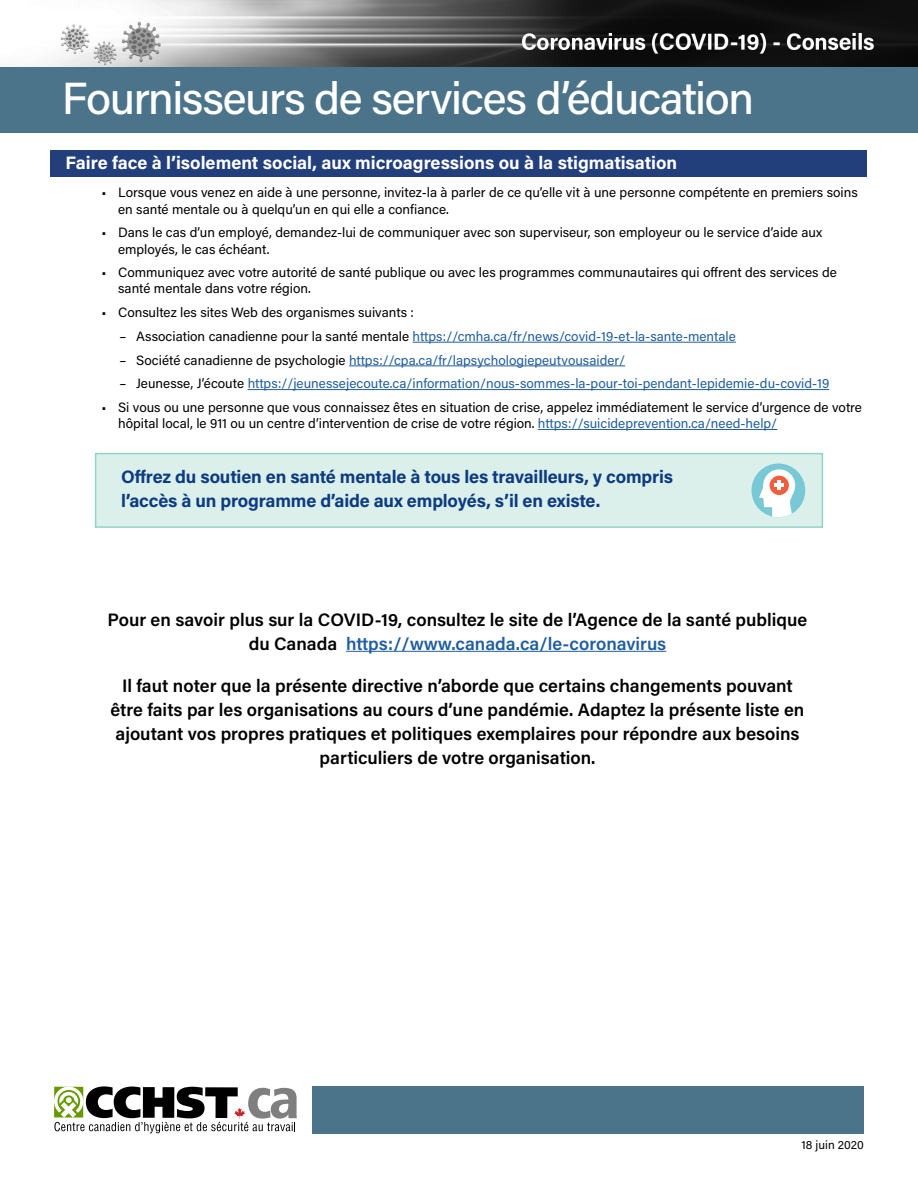
<style>
.page{position:relative;width:918px;height:1188px;background:#fff}
.page>*{position:absolute;margin:0;border:0;box-sizing:border-box;transform-origin:0 0}
.t1{font:500 45px "Acumin Pro";letter-spacing:-.03em;color:#fff}
.credits{font:600 18px/24px "Acumin Pro";color:#000;text-align:center}
.mental_health_text{font:700 18px/24px "Acumin Pro";letter-spacing:-.01em;color:#0d3b80}
.subheads{font:700 18px "Acumin Pro";color:#fff}
.body_bullets{font:13.5px/16.2px "Acumin Pro";color:#000}
.sub_body_bullets{font:13.5px "Acumin Pro";color:#215e9e}
.t2{font:12px "Acumin Pro";color:#000}
.s1{color:#000}
.s2{color:#215e9e}
</style>
<div class="page">
<img style="left:0;top:0;width:918px;height:68px">
<div style="left:313px;top:1086px;width:551px;height:48px;background:#4b738a"></div>
<div style="left:51px;top:150px;width:816px;height:27px;background:#223f7c"></div>
<hr style="left:413px;top:342px;width:323px;height:1px;background:#215e9e">
<hr style="left:349px;top:366px;width:276px;height:1px;background:#215e9e">
<hr style="left:248px;top:389px;width:581px;height:1px;background:#215e9e">
<hr style="left:538px;top:429px;width:239px;height:1px;background:#215e9e">
<div style="left:95px;top:453px;width:728px;height:75px;background:#dcf0eb;border:2px solid #92d3c8"></div>
<hr style="left:346px;top:651px;width:320px;height:1px;background:#215e9e">
<div style="left:752px;top:464px;width:53px;height:53px;background:#78c8d5;border-radius:50%"></div>
<svg style="left:763px;top:469px;width:32px;height:32px"></svg>
<div style="left:770px;top:476px;width:19px;height:19px;background:#f15e3e;border-radius:50%"></div>
<svg style="left:759px;top:481px;width:35px;height:36px"></svg>
<div style="left:0;top:68px;width:918px;height:65px;background:#4b738a"></div>
<svg style="left:54px;top:1086px;width:243px;height:47px"></svg>
<h1 class="t1" style="left:62px;top:67px;width:694px">Fournisseurs de services d’éducation</h1>
<p class="subheads" style="left:66px;top:150px;width:613px">Faire face à l’isolement social, aux microagressions ou à la stigmatisation</p>
<p class="body_bullets" style="left:118px;top:184px;width:741px;text-indent:-16px">• Lorsque vous venez en aide à une personne, invitez-la à parler de ce qu’elle vit à une personne compétente en premiers soins en santé mentale ou à quelqu’un en qui elle a confiance.</p>
<p class="body_bullets" style="left:118px;top:224px;width:706px;text-indent:-16px">• Dans le cas d’un employé, demandez-lui de communiquer avec son superviseur, son employeur ou le service d’aide aux employés, le cas échéant.</p>
<p class="body_bullets" style="left:118px;top:264px;width:720px;text-indent:-16px">• Communiquez avec votre autorité de santé publique ou avec les programmes communautaires qui offrent des services de santé mentale dans votre région.</p>
<p class="body_bullets" style="left:102px;top:304px;width:314px">• Consultez les sites Web des organismes suivants :</p>
<p class="sub_body_bullets" style="left:120px;top:327px;width:618px"><span class="s1">– Association canadienne pour la santé mentale</span> https://cmha.ca/fr/news/covid-19-et-la-sante-mentale</p>
<p class="sub_body_bullets" style="left:120px;top:350px;width:507px"><span class="s1">– Société canadienne de psychologie</span> https://cpa.ca/fr/lapsychologiepeutvousaider/</p>
<p class="sub_body_bullets" style="left:120px;top:374px;width:711px"><span class="s1">– Jeunesse, J’écoute</span> https://jeunessejecoute.ca/information/nous-sommes-la-pour-toi-pendant-lepidemie-du-covid-19</p>
<p class="body_bullets" style="left:118px;top:399px;width:745px;text-indent:-16px">• Si vous ou une personne que vous connaissez êtes en situation de crise, appelez immédiatement le service d’urgence de votre hôpital local, le 911 ou un centre d’intervention de crise de votre région. <span class="s2">https://suicideprevention.ca/need-help/</span></p>
<p class="mental_health_text" style="left:121px;top:464px;width:553px">Offrez du soutien en santé mentale à tous les travailleurs, y compris l’accès à un programme d’aide aux employés, s’il en existe.</p>
<p class="credits" style="left:108px;top:606px;width:701px">Pour en savoir plus sur la COVID-19, consultez le site de l’Agence de la santé publique du Canada <span class="s2">https://www.canada.ca/le-coronavirus</span></p>
<p class="credits" style="left:111px;top:672px;width:695px">Il faut noter que la présente directive n’aborde que certains changements pouvant être faits par les organisations au cours d’une pandémie. Adaptez la présente liste en ajoutant vos propres pratiques et politiques exemplaires pour répondre aux besoins particuliers de votre organisation.</p>
<p class="t2" style="left:802px;top:1136px;width:64px">18 juin 2020</p>
</div>
